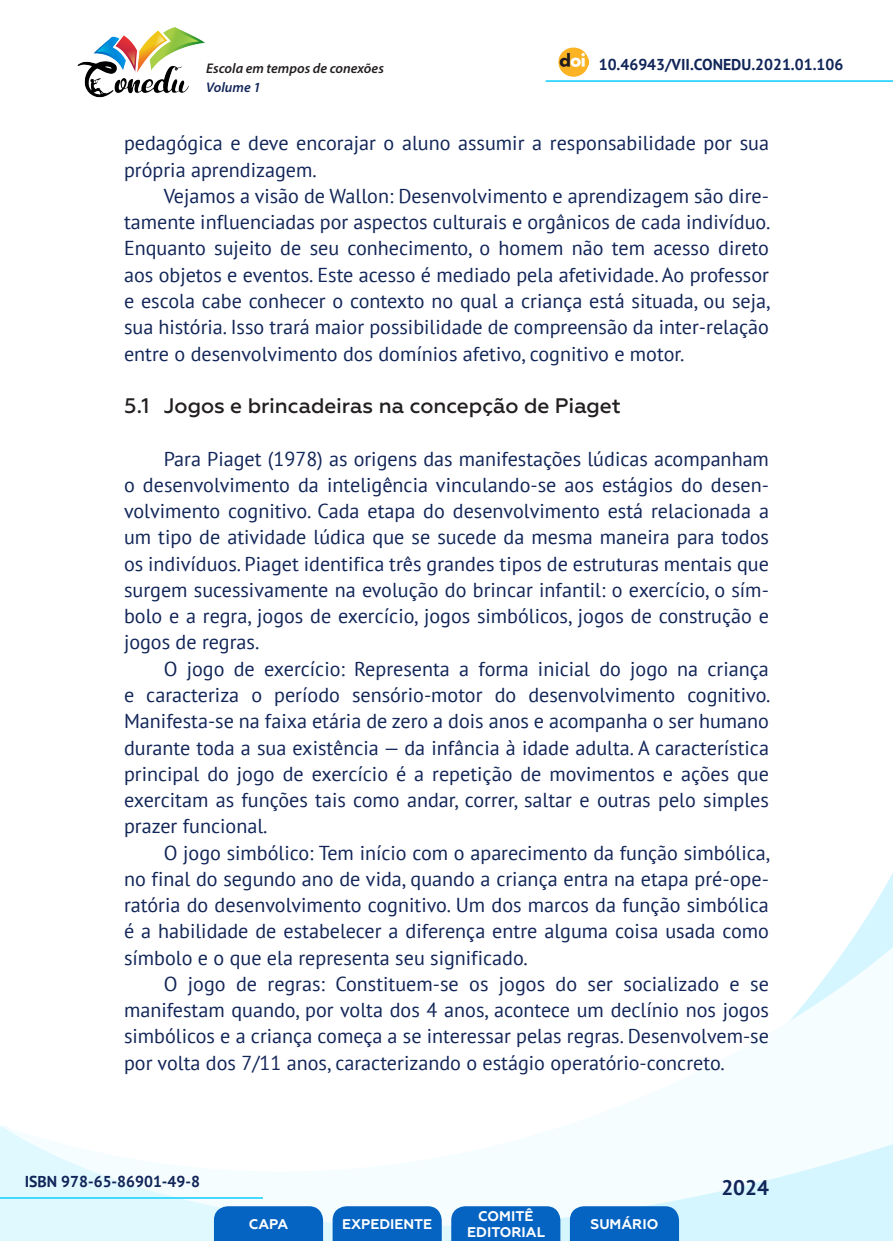
<style>
.page{position:relative;width:893px;height:1241px;background:#fff}
.page>*{position:absolute;margin:0;border:0;box-sizing:border-box;transform-origin:0 0}
._10_SUBTÍTULO_2{font:500 21px "Geometria";letter-spacing:-.005em;color:#231f20}
.t1{font:700 21px "PT Sans";color:#112558}
._8_CORPO{font:20.12px/26.2px "PT Sans";color:#112558;text-align:justify}
.t2{font:700 15.75px "PT Sans";color:#112558}
.t3{font:700 14px/16.8px "Geometria";color:#fff;text-align:center}
.t4{font:italic 600 14px "Myriad Pro";color:#231f20}
.t5{font:italic 600 14px "Myriad Pro";color:#112558}
</style>
<div class="page">
<svg style="left:848px;top:873px;width:45px;height:73px"></svg>
<svg style="left:0;top:946px;width:893px;height:294px"></svg>
<hr style="left:0;top:1196px;width:263px;height:2px;background:#2dd4fe">
<hr style="left:546px;top:80px;width:347px;height:2px;background:#2dd4fe">
<img style="left:559px;top:47px;width:30px;height:30px">
<img style="left:77px;top:27px;width:128px;height:71px">
<svg style="left:214px;top:1205px;width:109px;height:35px;background:#126bc4"></svg>
<svg style="left:333px;top:1205px;width:109px;height:35px;background:#126bc4"></svg>
<svg style="left:451px;top:1205px;width:109px;height:35px;background:#126bc4"></svg>
<svg style="left:570px;top:1205px;width:109px;height:35px;background:#116bc4"></svg>
<p class="t4" style="left:206px;top:59px;width:179px">Escola em tempos de conexões</p>
<p class="t2" style="left:599px;top:54px;width:246px">10.46943/VII.CONEDU.2021.01.106</p>
<p class="t5" style="left:206px;top:78px;width:56px">Volume 1</p>
<p class="_8_CORPO" style="left:124px;top:130px;width:646px">pedagógica e deve encorajar o aluno assumir a responsabilidade por sua própria aprendizagem.</p>
<p class="_8_CORPO" style="left:124px;top:182px;width:648px;text-indent:40px">Vejamos a visão de Wallon: Desenvolvimento e aprendizagem são dire&shy;tamente influenciadas por aspectos culturais e orgânicos de cada indivíduo.<br>Enquanto sujeito de seu conhecimento, o homem não tem acesso direto aos objetos e eventos. Este acesso é mediado pela afetividade. Ao professor e escola cabe conhecer o contexto no qual a criança está situada, ou seja, sua história. Isso trará maior possibilidade de compreensão da inter-relação entre o desenvolvimento dos domínios afetivo, cognitivo e motor.</p>
<p class="_10_SUBTÍTULO_2" style="left:124px;top:393px;width:498px">5.1 Jogos e brincadeiras na concepção de Piaget</p>
<p class="_8_CORPO" style="left:124px;top:445px;width:646px;text-indent:40px">Para Piaget (1978) as origens das manifestações lúdicas acompanham o desenvolvimento da inteligência vinculando-se aos estágios do desen&shy;volvimento cognitivo. Cada etapa do desenvolvimento está relacionada a um tipo de atividade lúdica que se sucede da mesma maneira para todos os indivíduos. Piaget identifica três grandes tipos de estruturas mentais que surgem sucessivamente na evolução do brincar infantil: o exercício, o sím&shy;bolo e a regra, jogos de exercício, jogos simbólicos, jogos de construção e jogos de regras.</p>
<p class="_8_CORPO" style="left:124px;top:655px;width:648px;text-indent:40px">O jogo de exercício: Representa a forma inicial do jogo na criança e caracteriza o período sensório-motor do desenvolvimento cognitivo.<br>Manifesta-se na faixa etária de zero a dois anos e acompanha o ser humano durante toda a sua existência — da infância à idade adulta. A característica principal do jogo de exercício é a repetição de movimentos e ações que exercitam as funções tais como andar, correr, saltar e outras pelo simples prazer funcional.</p>
<p class="_8_CORPO" style="left:124px;top:838px;width:648px;text-indent:40px">O jogo simbólico: Tem início com o aparecimento da função simbólica, no final do segundo ano de vida, quando a criança entra na etapa pré-ope&shy;ratória do desenvolvimento cognitivo. Um dos marcos da função simbólica é a habilidade de estabelecer a diferença entre alguma coisa usada como símbolo e o que ela representa seu significado.</p>
<p class="_8_CORPO" style="left:124px;top:970px;width:646px;text-indent:40px">O jogo de regras: Constituem-se os jogos do ser socializado e se manifestam quando, por volta dos 4 anos, acontece um declínio nos jogos simbólicos e a criança começa a se interessar pelas regras. Desenvolvem-se por volta dos 7/11 anos, caracterizando o estágio operatório-concreto.</p>
<p class="t2" style="left:25px;top:1170px;width:177px">ISBN 978-65-86901-49-8</p>
<p class="t3" style="left:249px;top:1215px;width:41px">CAPA</p>
<p class="t3" style="left:342px;top:1215px;width:92px">EXPEDIENTE</p>
<p class="t3" style="left:467px;top:1207px;width:79px">COMITÊ<br>EDITORIAL</p>
<p class="t3" style="left:590px;top:1215px;width:69px">SUMÁRIO</p>
<p class="t1" style="left:721px;top:1173px;width:49px">2024</p>
</div>
